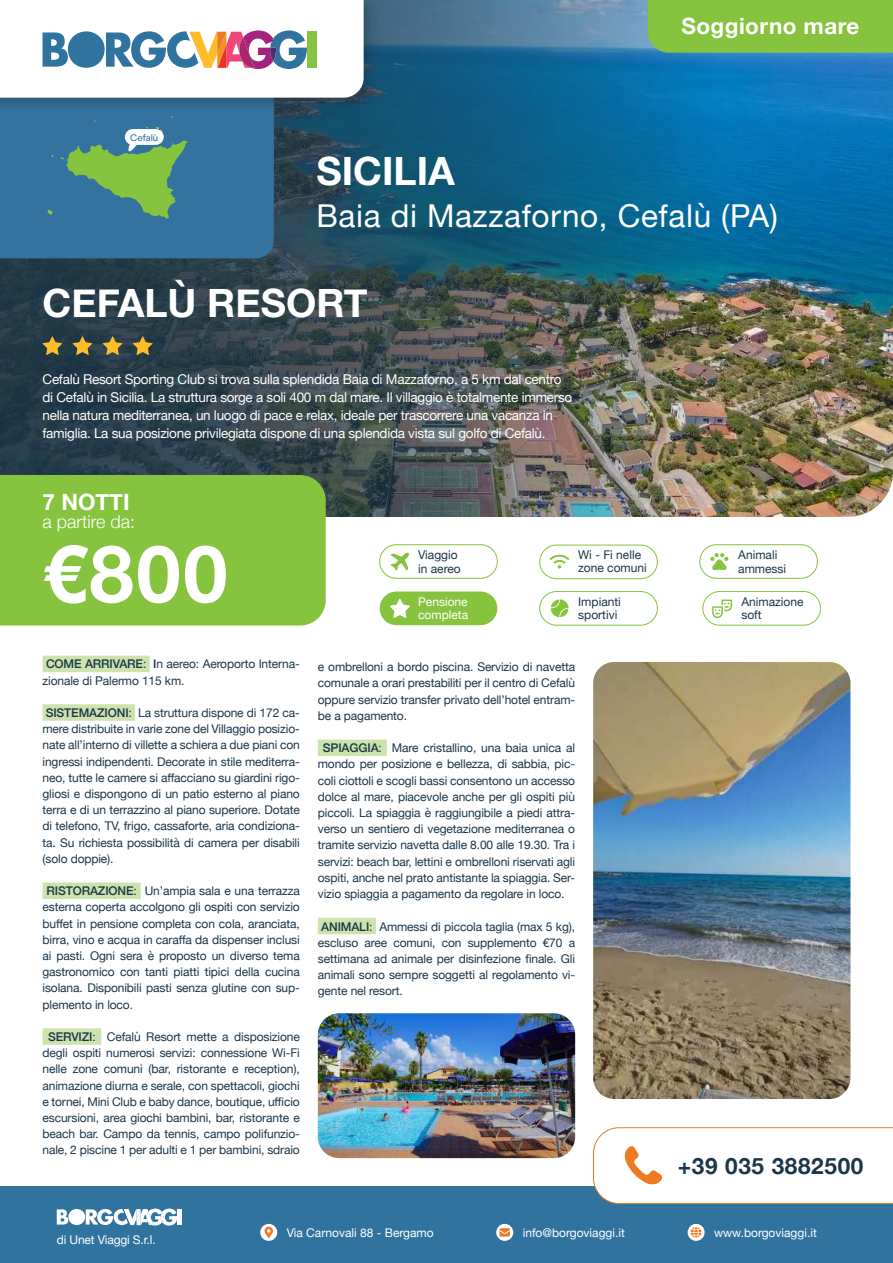
<style>
.page{position:relative;width:893px;height:1263px;background:#fff}
.page>*{position:absolute;margin:0;border:0;box-sizing:border-box;transform-origin:0 0}
.t1{font:700 79.5px "Helvetica Neue";color:#fff}
.t2{font:700 39px "Helvetica Neue";color:#fff}
.t3{font:31.5px "Helvetica Neue";letter-spacing:.02em;color:#fff}
.t4{font:700 22.5px "Helvetica Neue";letter-spacing:.02em;color:#fff}
.t5{font:700 22.5px "Helvetica Neue";letter-spacing:.03em;color:#1b3649}
.t6{font:300 18px "Helvetica Neue";color:#fff}
.t7{font:13.5px/18px "Helvetica Neue";letter-spacing:-.02em;color:#fff}
.t8{font:12px/16.2px "Helvetica Neue";letter-spacing:-.01em;color:#1b3649}
.t9{font:12px/13.5px "Helvetica Neue";color:#fff}
.t10{font:600 8.55px "Area Normal";color:#31739f}
.s1{font-weight:500}
</style>
<div class="page">
<img style="left:0;top:0;width:893px;height:517px">
<div style="left:0;top:114px;width:274px;height:144px;background:#34729f"></div>
<div style="left:648px;top:0;width:245px;height:53px;background:#86c43f"></div>
<div style="left:0;top:1186px;width:893px;height:77px;background:#31739f"></div>
<svg style="left:593px;top:1127px;width:300px;height:77px"></svg>
<div style="left:260px;top:1224px;width:17px;height:17px;background:#fff;border-radius:50%"></div>
<svg style="left:264px;top:1226px;width:9px;height:12px"></svg>
<svg style="left:496px;top:1224px;width:17px;height:17px"></svg>
<svg style="left:499px;top:1228px;width:11px;height:8px"></svg>
<svg style="left:688px;top:1224px;width:17px;height:17px"></svg>
<svg style="left:691px;top:1227px;width:10px;height:11px"></svg>
<div style="left:0;top:0;width:380px;height:114px;background:#1b3649;opacity:.39"></div>
<svg style="left:0;top:0;width:364px;height:98px"></svg>
<div style="left:75px;top:38px;width:23px;height:24px;background:#31739f;border-radius:50%"></div>
<hr style="left:178px;top:1209px;width:4px;height:16px;background:#fff">
<svg style="left:57px;top:1208px;width:120px;height:17px"></svg>
<div style="left:72px;top:1212px;width:10px;height:10px;background:#fff;border-radius:50%"></div>
<svg style="left:391px;top:553px;width:18px;height:17px"></svg>
<div style="left:379px;top:544px;width:119px;height:35px;border:1px solid #86c43f;border-radius:17px"></div>
<div style="left:380px;top:591px;width:117px;height:34px;background:#86c43f;border-radius:17px"></div>
<svg style="left:42px;top:336px;width:20px;height:19px"></svg>
<svg style="left:103px;top:336px;width:20px;height:19px"></svg>
<svg style="left:133px;top:336px;width:20px;height:19px"></svg>
<svg style="left:73px;top:336px;width:19px;height:19px"></svg>
<img style="left:840px;top:459px;width:53px;height:58px">
<div style="left:0;top:475px;width:326px;height:150px;background:#86c43f"></div>
<div style="left:43px;top:545px;width:257px;height:57px;background:#86c43f"></div>
<div style="left:43px;top:488px;width:113px;height:21px;background:#86c43f"></div>
<div style="left:43px;top:516px;width:92px;height:28px;background:#86c43f"></div>
<div style="left:43px;top:656px;width:107px;height:16px;background:#cde3ae"></div>
<div style="left:43px;top:704px;width:92px;height:17px;background:#cde3ae"></div>
<div style="left:43px;top:882px;width:98px;height:17px;background:#cde3ae"></div>
<div style="left:43px;top:1028px;width:58px;height:17px;background:#cde3ae"></div>
<div style="left:318px;top:739px;width:69px;height:17px;background:#cde3ae"></div>
<div style="left:318px;top:918px;width:58px;height:16px;background:#cde3ae"></div>
<div style="left:699px;top:544px;width:119px;height:35px;border:1px solid #86c43f;border-radius:17px"></div>
<div style="left:702px;top:591px;width:119px;height:34px;border:1px solid #86c43f;border-radius:17px"></div>
<div style="left:539px;top:591px;width:119px;height:34px;border:1px solid #86c43f;border-radius:17px"></div>
<svg style="left:551px;top:599px;width:17px;height:18px"></svg>
<div style="left:539px;top:545px;width:119px;height:34px;border:1px solid #86c43f;border-radius:17px"></div>
<svg style="left:390px;top:599px;width:20px;height:19px"></svg>
<svg style="left:710px;top:553px;width:18px;height:17px"></svg>
<img style="left:593px;top:662px;width:257px;height:437px">
<img style="left:318px;top:1013px;width:257px;height:145px">
<svg style="left:47px;top:116px;width:141px;height:142px;background:#4d898b"></svg>
<svg style="left:549px;top:555px;width:20px;height:14px"></svg>
<svg style="left:712px;top:600px;width:20px;height:18px"></svg>
<p class="t10" style="left:130px;top:130px;width:29px">Cefalù</p>
<h3 class="t4" style="left:681px;top:8px;width:180px">Soggiorno mare</h3>
<h2 class="t2" style="left:316px;top:140px;width:140px">SICILIA</h2>
<h3 class="t3" style="left:316px;top:193px;width:463px">Baia di Mazzaforno, Cefalù (PA)</h3>
<h2 class="t2" style="left:43px;top:273px;width:327px">CEFALÙ RESORT</h2>
<p class="t7" style="left:43px;top:371px;width:531px">Cefalù Resort Sporting Club si trova sulla splendida Baia di Mazzaforno, a 5 km dal centro di Cefalù in Sicilia. La struttura sorge a soli 400 m dal mare. Il villaggio è totalmente immerso nella natura mediterranea, un luogo di pace e relax, ideale per trascorrere una vacanza in famiglia. La sua posizione privilegiata dispone di una splendida vista sul golfo di Cefalù.</p>
<h3 class="t4" style="left:43px;top:484px;width:89px">7 NOTTI</h3>
<h3 class="t6" style="left:43px;top:507px;width:94px">a partire da:</h3>
<h1 class="t1" style="left:43px;top:512px;width:186px">€800</h1>
<p class="t8" style="left:43px;top:657px;width:259px"><span class="s1">COME ARRIVARE</span>: <span class="s1">I</span>n aereo: Aeroporto Interna&shy;zionale di Palermo 115 km.</p>
<p class="t8" style="left:43px;top:705px;width:259px;text-align:justify"><span class="s1">SISTEMAZIONI</span>: La struttura dispone di 172 ca&shy;mere distribuite in varie zone del Villaggio posizio&shy;nate all’interno di villette a schiera a due piani con ingressi indipendenti. Decorate in stile mediterra&shy;neo, tutte le camere si affacciano su giardini rigo&shy;gliosi e dispongono di un patio esterno al piano terra e di un terrazzino al piano superiore. Dotate di telefono, TV, frigo, cassaforte, aria condiziona&shy;ta. Su richiesta possibilità di camera per disabili (solo doppie).</p>
<p class="t8" style="left:43px;top:883px;width:259px;text-align:justify;text-indent:4px"><span class="s1">RISTORAZIONE</span>: Un’ampia sala e una terrazza esterna coperta accolgono gli ospiti con servizio buffet in pensione completa con cola, aranciata, birra, vino e acqua in caraffa da dispenser inclusi ai pasti. Ogni sera è proposto un diverso tema gastronomico con tanti piatti tipici della cucina isolana. Disponibili pasti senza glutine con sup&shy;plemento in loco.</p>
<p class="t8" style="left:43px;top:1029px;width:259px;text-align:center"><span class="s1">SERVIZI</span>: Cefalù Resort mette a disposizione degli ospiti numerosi servizi: connessione Wi-Fi nelle zone comuni (bar, ristorante e reception), animazione diurna e serale, con spettacoli, giochi e tornei, Mini Club e baby dance, boutique, ufficio escursioni, area giochi bambini, bar, ristorante e beach bar. Campo da tennis, campo polifunzio&shy;nale, 2 piscine 1 per adulti e 1 per bambini, sdraio</p>
<p class="t8" style="left:418px;top:549px;width:44px;line-height:13.5px">Viaggio in aereo</p>
<p class="t9" style="left:418px;top:595px;width:52px">Pensione completa</p>
<p class="t8" style="left:578px;top:549px;width:70px;line-height:13.5px">Wi - Fi nelle zone comuni</p>
<p class="t8" style="left:578px;top:595px;width:44px;line-height:13.5px">Impianti sportivi</p>
<p class="t8" style="left:318px;top:660px;width:259px;text-align:justify">e ombrelloni a bordo piscina. Servizio di navetta comunale a orari prestabiliti per il centro di Cefalù oppure servizio transfer privato dell’hotel entram&shy;be a pagamento.</p>
<p class="t8" style="left:318px;top:741px;width:259px;text-align:justify;text-indent:5px"><span class="s1">SPIAGGIA</span>: Mare cristallino, una baia unica al mondo per posizione e bellezza, di sabbia, pic&shy;coli ciottoli e scogli bassi consentono un accesso dolce al mare, piacevole anche per gli ospiti più piccoli. La spiaggia è raggiungibile a piedi attra&shy;verso un sentiero di vegetazione mediterranea o tramite servizio navetta dalle 8.00 alle 19.30. Tra i servizi: beach bar, lettini e ombrelloni riservati agli ospiti, anche nel prato antistante la spiaggia. Ser&shy;vizio spiaggia a pagamento da regolare in loco.</p>
<p class="t8" style="left:318px;top:919px;width:259px;text-align:justify"><span class="s1">ANIMALI</span>: Ammessi di piccola taglia (max 5 kg), escluso aree comuni, con supplemento €70 a settimana ad animale per disinfezione finale. Gli animali sono sempre soggetti al regolamento vi&shy;gente nel resort.</p>
<p class="t8" style="left:738px;top:549px;width:50px;line-height:13.5px">Animali ammessi</p>
<p class="t8" style="left:741px;top:595px;width:64px;line-height:13.5px">Animazione soft</p>
<h3 class="t5" style="left:678px;top:1148px;width:187px">+39 035 3882500</h3>
<p class="t9" style="left:57px;top:1233px;width:100px">di Unet Viaggi S.r.l.</p>
<p class="t9" style="left:287px;top:1226px;width:149px">Via Carnovali 88 - Bergamo</p>
<p class="t9" style="left:523px;top:1226px;width:104px">info@borgoviaggi.it</p>
<p class="t9" style="left:714px;top:1226px;width:104px">www.borgoviaggi.it</p>
</div>
